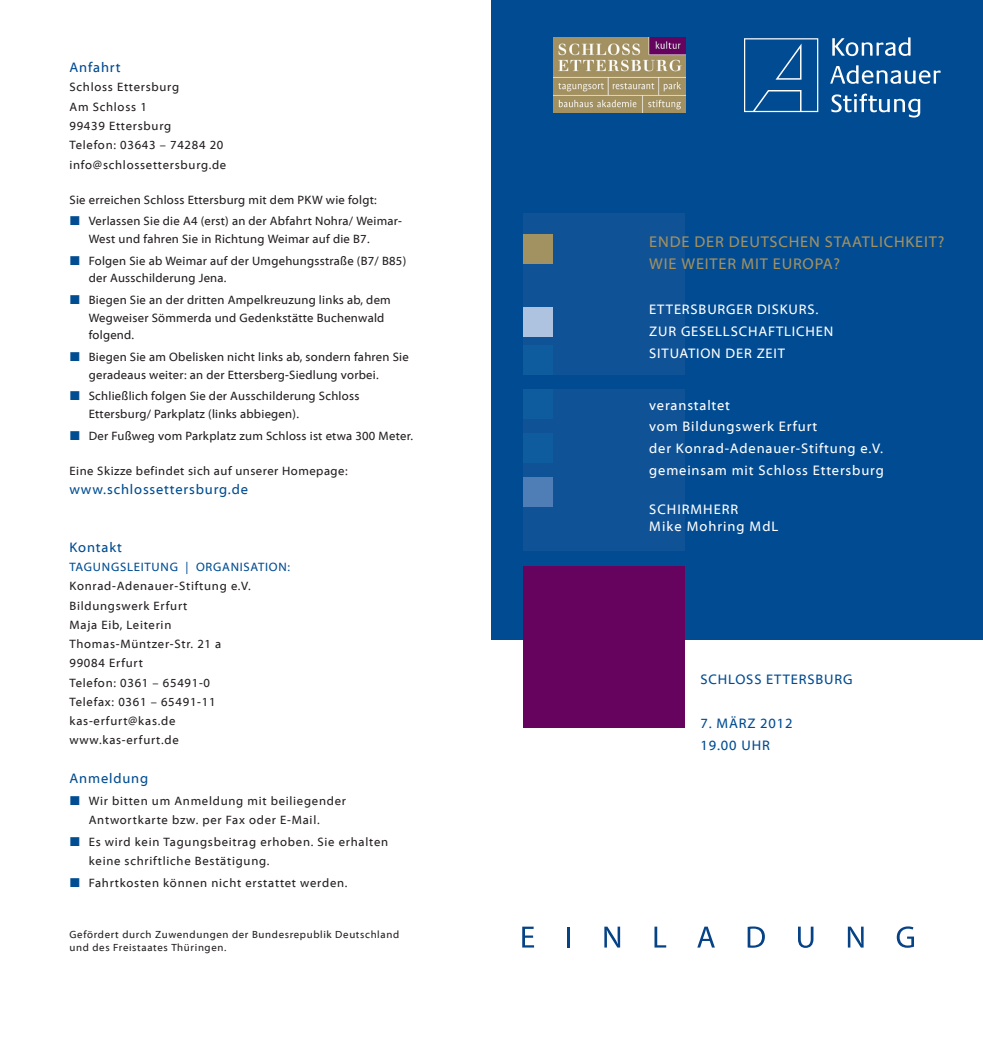
<style>
.page{position:relative;width:983px;height:1042px;background:#fff}
.page>*{position:absolute;margin:0;border:0;box-sizing:border-box;transform-origin:0 0}
.t1{font:15.75px/21.9px "Myriad Web Pro";letter-spacing:.05em;color:#a29161}
.t2{font:14px/21.9px "Myriad Web Pro";letter-spacing:.06em;color:#fff}
.t3{font:14px "Myriad Web Pro";letter-spacing:.06em;color:#014b92}
.t4{font:14px "Myriad Web Pro";letter-spacing:.06em;color:#014d92}
.t5{font:12.25px/17.5px "Myriad Web Pro";letter-spacing:.02em;color:#231f20}
.t6{font:12.25px/19.2px "Myriad Web Pro";letter-spacing:.06em;color:#231f20}
.t7{font:12.25px "Myriad Web Pro";letter-spacing:.04em;color:#231f20}
.t8{font:12.25px "Myriad Web Pro";letter-spacing:.06em;color:#014d92}
.t9{font:10.5px/12.6px "Myriad Web Pro";letter-spacing:.06em;color:#231f20}
</style>
<div class="page">
<div style="left:491px;top:0;width:491px;height:639px;background:#014b92"></div>
<div style="left:523px;top:213px;width:162px;height:162px;background:#105296"></div>
<div style="left:523px;top:390px;width:162px;height:161px;background:#105296"></div>
<div style="left:523px;top:566px;width:162px;height:161px;background:#65035f"></div>
<svg style="left:522px;top:926px;width:12px;height:21px"></svg>
<hr style="left:567px;top:926px;width:3px;height:21px;background:#054286">
<svg style="left:604px;top:926px;width:16px;height:21px"></svg>
<svg style="left:654px;top:926px;width:12px;height:21px"></svg>
<svg style="left:697px;top:926px;width:17px;height:21px"></svg>
<svg style="left:747px;top:926px;width:17px;height:21px"></svg>
<svg style="left:798px;top:926px;width:15px;height:22px"></svg>
<svg style="left:847px;top:926px;width:16px;height:21px"></svg>
<svg style="left:896px;top:926px;width:17px;height:22px"></svg>
<div style="left:523px;top:434px;width:29px;height:29px;background:#0e5b9d"></div>
<div style="left:523px;top:307px;width:29px;height:29px;background:#aec3e0"></div>
<div style="left:523px;top:478px;width:29px;height:29px;background:#4f7db5"></div>
<div style="left:523px;top:235px;width:29px;height:29px;background:#a29161"></div>
<div style="left:523px;top:390px;width:29px;height:29px;background:#0e5b9d"></div>
<div style="left:523px;top:346px;width:29px;height:29px;background:#0e5b9d"></div>
<svg style="left:744px;top:38px;width:74px;height:74px"></svg>
<svg style="left:832px;top:37px;width:78px;height:19px"></svg>
<svg style="left:830px;top:65px;width:110px;height:19px"></svg>
<svg style="left:831px;top:94px;width:89px;height:23px"></svg>
<img style="left:553px;top:37px;width:132px;height:75px">
<p class="t3" style="left:69px;top:60px;width:53px">Anfahrt</p>
<p class="t6" style="left:69px;top:78px;width:111px">Schloss Ettersburg</p>
<p class="t6" style="left:69px;top:97px;width:79px">Am Schloss 1</p>
<p class="t6" style="left:69px;top:117px;width:103px">99439 Ettersburg</p>
<p class="t6" style="left:69px;top:136px;width:155px">Telefon: 03643 – 74284 20</p>
<p class="t6" style="left:69px;top:155px;width:158px">info@schlossettersburg.de</p>
<p class="t5" style="left:69px;top:191px;width:308px">Sie erreichen Schloss Ettersburg mit dem PKW wie folgt:</p>
<p class="t5" style="left:89px;top:213px;width:315px">Verlassen Sie die A4 (erst) an der Abfahrt Nohra/ Weimar-<br>West und fahren Sie in Richtung Weimar auf die B7.</p>
<p class="t5" style="left:89px;top:252px;width:319px">Folgen Sie ab Weimar auf der Umgehungsstraße (B7/ B85) der Ausschilderung Jena.</p>
<p class="t5" style="left:89px;top:292px;width:303px">Biegen Sie an der dritten Ampelkreuzung links ab, dem<br>Wegweiser Sömmerda und Gedenkstätte Buchenwald folgend.</p>
<p class="t5" style="left:89px;top:348px;width:321px">Biegen Sie am Obelisken nicht links ab, sondern fahren Sie geradeaus weiter: an der Ettersberg-Siedlung vorbei.</p>
<p class="t5" style="left:89px;top:388px;width:272px">Schließlich folgen Sie der Ausschilderung Schloss<br>Ettersburg/ Parkplatz (links abbiegen).</p>
<p class="t5" style="left:89px;top:427px;width:326px">Der Fußweg vom Parkplatz zum Schloss ist etwa 300 Meter.</p>
<p class="t7" style="left:69px;top:464px;width:279px">Eine Skizze befindet sich auf unserer Homepage:</p>
<p class="t4" style="left:69px;top:482px;width:180px">www.schlossettersburg.de</p>
<p class="t4" style="left:69px;top:539px;width:54px">Kontakt</p>
<p class="t8" style="left:69px;top:560px;width:222px">TAGUNGSLEITUNG | ORGANISATION:</p>
<p class="t6" style="left:69px;top:577px;width:183px">Konrad-Adenauer-Stiftung e.V.</p>
<p class="t6" style="left:69px;top:596px;width:119px">Bildungswerk Erfurt</p>
<p class="t6" style="left:69px;top:615px;width:103px">Maja Eib, Leiterin</p>
<p class="t6" style="left:69px;top:635px;width:153px">Thomas-Müntzer-Str. 21 a</p>
<p class="t6" style="left:69px;top:654px;width:75px">99084 Erfurt</p>
<p class="t6" style="left:69px;top:673px;width:142px">Telefon: 0361 – 65491-0</p>
<p class="t6" style="left:69px;top:692px;width:147px">Telefax: 0361 – 65491-11</p>
<p class="t6" style="left:69px;top:712px;width:107px">kas-erfurt@kas.de</p>
<p class="t6" style="left:69px;top:731px;width:111px">www.kas-erfurt.de</p>
<p class="t4" style="left:69px;top:770px;width:80px">Anmeldung</p>
<p class="t6" style="left:89px;top:791px;width:258px">Wir bitten um Anmeldung mit beiliegender<br>Antwortkarte bzw. per Fax oder E-Mail.</p>
<p class="t6" style="left:89px;top:832px;width:301px">Es wird kein Tagungsbeitrag erhoben. Sie erhalten keine schriftliche Bestätigung.</p>
<p class="t6" style="left:89px;top:873px;width:260px">Fahrtkosten können nicht erstattet werden.</p>
<p class="t9" style="left:69px;top:928px;width:331px">Gefördert durch Zuwendungen der Bundesrepublik Deutschland und des Freistaates Thüringen.</p>
<p class="t1" style="left:649px;top:231px;width:296px">ENDE DER DEUTSCHEN STAATLICHKEIT?<br>WIE WEITER MIT EUROPA?</p>
<p class="t2" style="left:649px;top:299px;width:171px">ETTERSBURGER DISKURS.</p>
<p class="t2" style="left:649px;top:321px;width:185px">ZUR GESELLSCHAFTLICHEN</p>
<p class="t2" style="left:649px;top:342px;width:137px">SITUATION DER ZEIT</p>
<p class="t2" style="left:649px;top:394px;width:82px">veranstaltet</p>
<p class="t2" style="left:649px;top:416px;width:169px">vom Bildungswerk Erfurt</p>
<p class="t2" style="left:649px;top:438px;width:236px">der Konrad-Adenauer-Stiftung e.V. gemeinsam mit Schloss Ettersburg</p>
<p class="t2" style="left:649px;top:498px;width:91px">SCHIRMHERR</p>
<p class="t2" style="left:649px;top:515px;width:131px">Mike Mohring MdL</p>
<p class="t3" style="left:700px;top:672px;width:153px">SCHLOSS ETTERSBURG</p>
<p class="t3" style="left:700px;top:715px;width:93px">7. MÄRZ 2012</p>
<p class="t3" style="left:700px;top:737px;width:71px">19.00 UHR</p>
</div>
